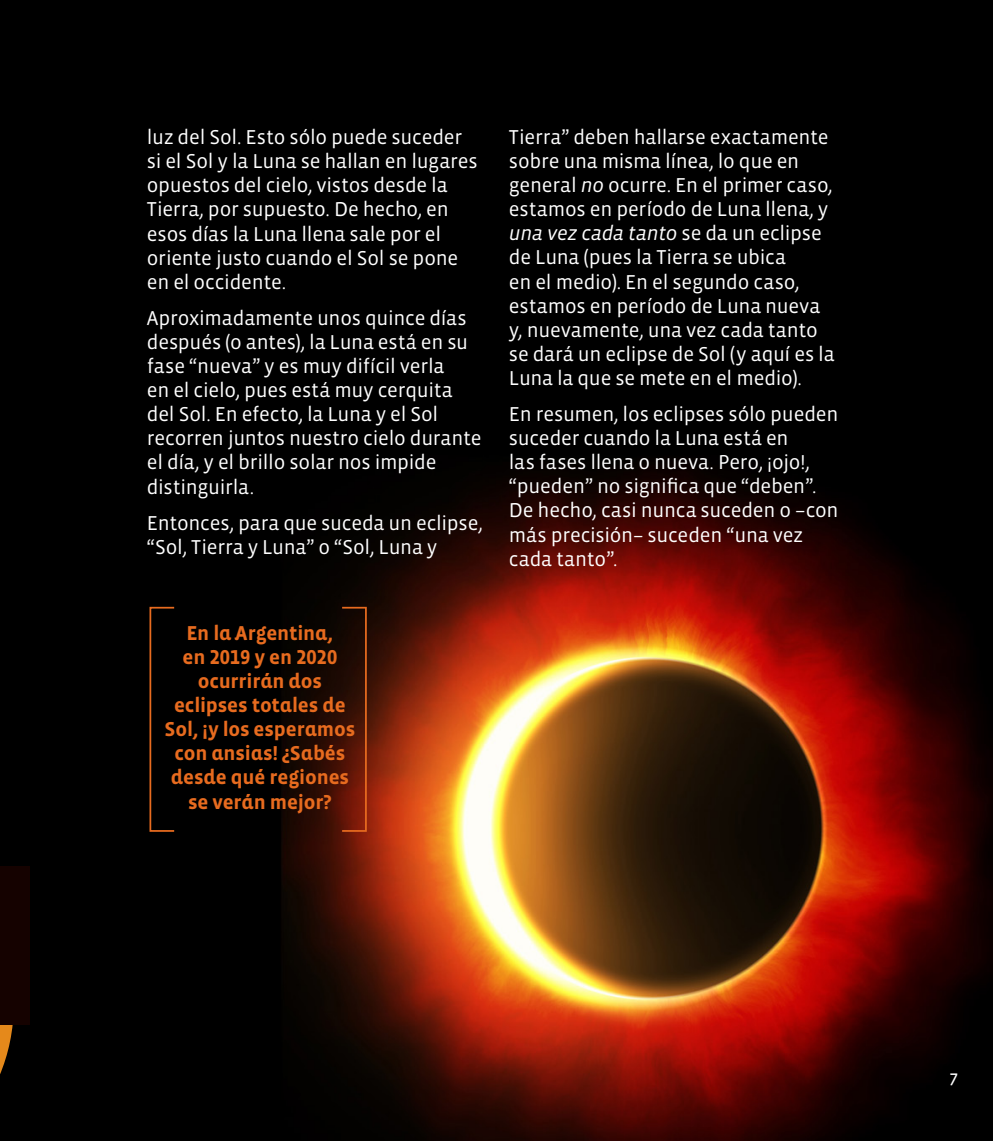
<style>
.page{position:relative;width:993px;height:1141px;background:#fff}
.page>*{position:absolute;margin:0;border:0;box-sizing:border-box;transform-origin:0 0}
.t1{font:20.65px/24px "Vista Sans";letter-spacing:-.01em;color:#fff}
.t2{font:700 20.65px/24px "Vista Sans Alt";letter-spacing:-.005em;color:#e76b1f;text-align:center}
.t3{font:17.5px "Vista Sans Reg";color:#fff}
.s1{font-style:italic}
</style>
<div class="page">
<img style="left:0;top:0;width:992px;height:1141px">
<svg style="left:0;top:821px;width:14px;height:320px;background:#251604"></svg>
<div style="left:0;top:867px;width:30px;height:158px;background:#150200"></div>
<div style="left:149px;top:607px;width:26px;height:225px;border:2px solid #e76b1f"></div>
<div style="left:341px;top:607px;width:25px;height:225px;border:2px solid #e76b1f"></div>
<p class="t1" style="left:147px;top:126px;width:332px">luz del Sol. Esto sólo puede suceder si el Sol y la Luna se hallan en lugares opuestos del cielo, vistos desde la<br>Tierra, por supuesto. De hecho, en esos días la Luna llena sale por el oriente justo cuando el Sol se pone en el occidente.</p>
<p class="t1" style="left:147px;top:307px;width:336px">Aproximadamente unos quince días después (o antes), la Luna está en su fase “nueva” y es muy difícil verla<br>en el cielo, pues está muy cerquita del Sol. En efecto, la Luna y el Sol recorren juntos nuestro cielo durante el día, y el brillo solar nos impide distinguirla.</p>
<p class="t1" style="left:147px;top:511px;width:337px">Entonces, para que suceda un eclipse, “Sol, Tierra y Luna” o “Sol, Luna y</p>
<p class="t2" style="left:165px;top:622px;width:192px">En la Argentina,<br>en 2019 y en 2020 ocurrirán dos eclipses totales de<br>Sol, ¡y los esperamos con ansias! ¿Sabés desde qué regiones se verán mejor?</p>
<p class="t1" style="left:508px;top:126px;width:327px">Tierra” deben hallarse exactamente sobre una misma línea, lo que en general <span class="s1">no</span> ocurre. En el primer caso, estamos en período de Luna llena, y <span class="s1">una vez cada tanto</span> se da un eclipse de Luna (pues la Tierra se ubica<br>en el medio). En el segundo caso, estamos en período de Luna nueva y, nuevamente, una vez cada tanto se dará un eclipse de Sol (y aquí es la Luna la que se mete en el medio).</p>
<p class="t1" style="left:508px;top:403px;width:331px">En resumen, los eclipses sólo pueden suceder cuando la Luna está en<br>las fases llena o nueva. Pero, ¡ojo!, “pueden” no significa que “deben”.<br>De hecho, casi nunca suceden o –con más precisión– suceden “una vez cada tanto”.</p>
<p class="t3" style="left:949px;top:1068px;width:10px">7</p>
</div>
